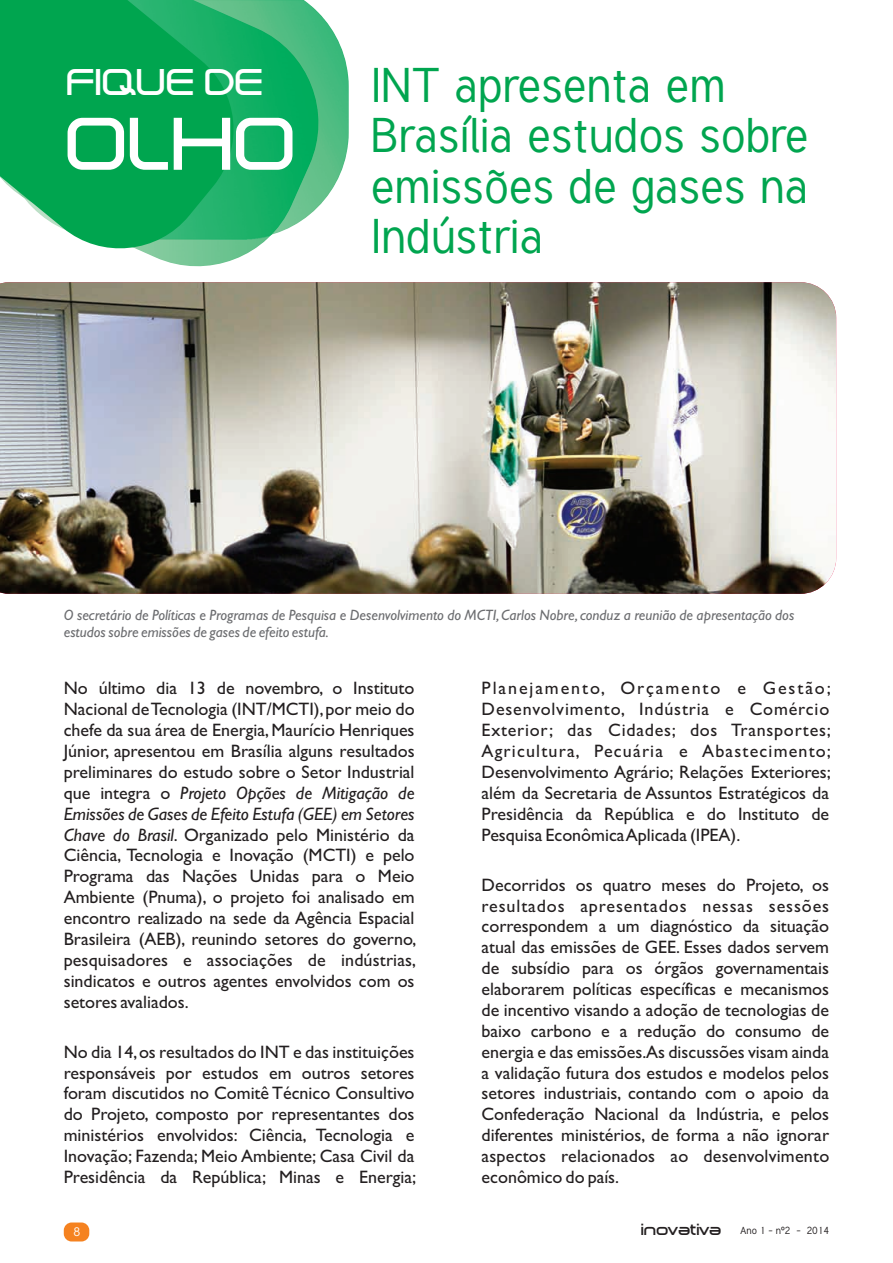
<style>
.page{position:relative;width:893px;height:1263px;background:#fff}
.page>*{position:absolute;margin:0;border:0;box-sizing:border-box;transform-origin:0 0}
.t1{font:72px "Dekers Bold";color:#fff}
.t2{font:48px/50.6px "Tuffy";color:#00a54f}
.t3{font:36px "Dekers Bold";color:#fff}
.t4{font:18px/20.9px "Gill Sans";color:#231f20;text-align:justify}
.t5{font:italic 15px/17.4px "Gill Sans";color:#6c6d70}
.t6{font:12px "Tuffy";color:#fff}
.t7{font:10.05px "Tuffy";color:#231f20}
.s1{font-style:italic}
.s2{font-family:"Dekers Bold";font-size:15.75px}
.s3{font-family:"Arial"}
</style>
<div class="page">
<img style="left:333px;top:31px;width:16px;height:157px">
<img style="left:159px;top:0;width:174px;height:267px">
<svg style="left:0;top:0;width:245px;height:259px;background:#1caf63"></svg>
<img style="left:0;top:282px;width:836px;height:312px">
<div style="left:64px;top:1222px;width:25px;height:19px;background:#f58220;border-radius:8px"></div>
<h3 class="t3" style="left:68px;top:68px;width:198px">FIQUE DE</h3>
<h1 class="t1" style="left:68px;top:116px;width:232px">OLHO</h1>
<h2 class="t2" style="left:371px;top:63px;width:439px">INT apresenta em<br>Brasília estudos sobre emissões de gases na<br>Indústria</h2>
<p class="t5" style="left:64px;top:608px;width:732px">O secretário de Políticas e Programas de Pesquisa e Desenvolvimento do MCTI, Carlos Nobre, conduz a reunião de apresentação dos estudos sobre emissões de gases de efeito estufa.</p>
<p class="t4" style="left:64px;top:680px;width:354px">No último dia 13 de novembro, o Instituto Nacional de Tecnologia (INT/MCTI), por meio do chefe da sua área de Energia, Maurício Henriques Júnior, apresentou em Brasília alguns resultados preliminares do estudo sobre o Setor Industrial que integra o <span class="s1">Projeto Opções de Mitigação de Emissões de Gases de Efeito Estufa (GEE) em Setores Chave do Brasil</span>. Organizado pelo Ministério da Ciência, Tecnologia e Inovação (MCTI) e pelo Programa das Nações Unidas para o Meio Ambiente (Pnuma), o projeto foi analisado em encontro realizado na sede da Agência Espacial Brasileira (AEB), reunindo setores do governo, pesquisadores e associações de indústrias, sindicatos e outros agentes envolvidos com os setores avaliados.</p>
<p class="t4" style="left:64px;top:1043px;width:354px">No dia 14, os resultados do INT e das instituições responsáveis por estudos em outros setores foram discutidos no Comitê Técnico Consultivo do Projeto, composto por representantes dos ministérios envolvidos: Ciência, Tecnologia e Inovação; Fazenda; Meio Ambiente; Casa Civil da Presidência da República; Minas e Energia;</p>
<p class="t4" style="left:482px;top:680px;width:351px">Planejamento, Orçamento e Gestão; Desenvolvimento, Indústria e Comércio Exterior; das Cidades; dos Transportes; Agricultura, Pecuária e Abastecimento; Desenvolvimento Agrário; Relações Exteriores; além da Secretaria de Assuntos Estratégicos da Presidência da República e do Instituto de Pesquisa Econômica Aplicada (IPEA).</p>
<p class="t4" style="left:482px;top:876px;width:349px">Decorridos os quatro meses do Projeto, os resultados apresentados nessas sessões correspondem a um diagnóstico da situação atual das emissões de GEE. Esses dados servem de subsídio para os órgãos governamentais elaborarem políticas específicas e mecanismos de incentivo visando a adoção de tecnologias de baixo carbono e a redução do consumo de energia e das emissões.As discussões visam ainda a validação futura dos estudos e modelos pelos setores industriais, contando com o apoio da Confederação Nacional da Indústria, e pelos diferentes ministérios, de forma a não ignorar aspectos relacionados ao desenvolvimento econômico do país.</p>
<p class="t6" style="left:73px;top:1227px;width:8px">8</p>
<p class="t7" style="left:641px;top:1226px;width:189px"><span class="s2">inovativa</span> Ano 1 - n<span class="s3">º</span>2 - 2014</p>
</div>
